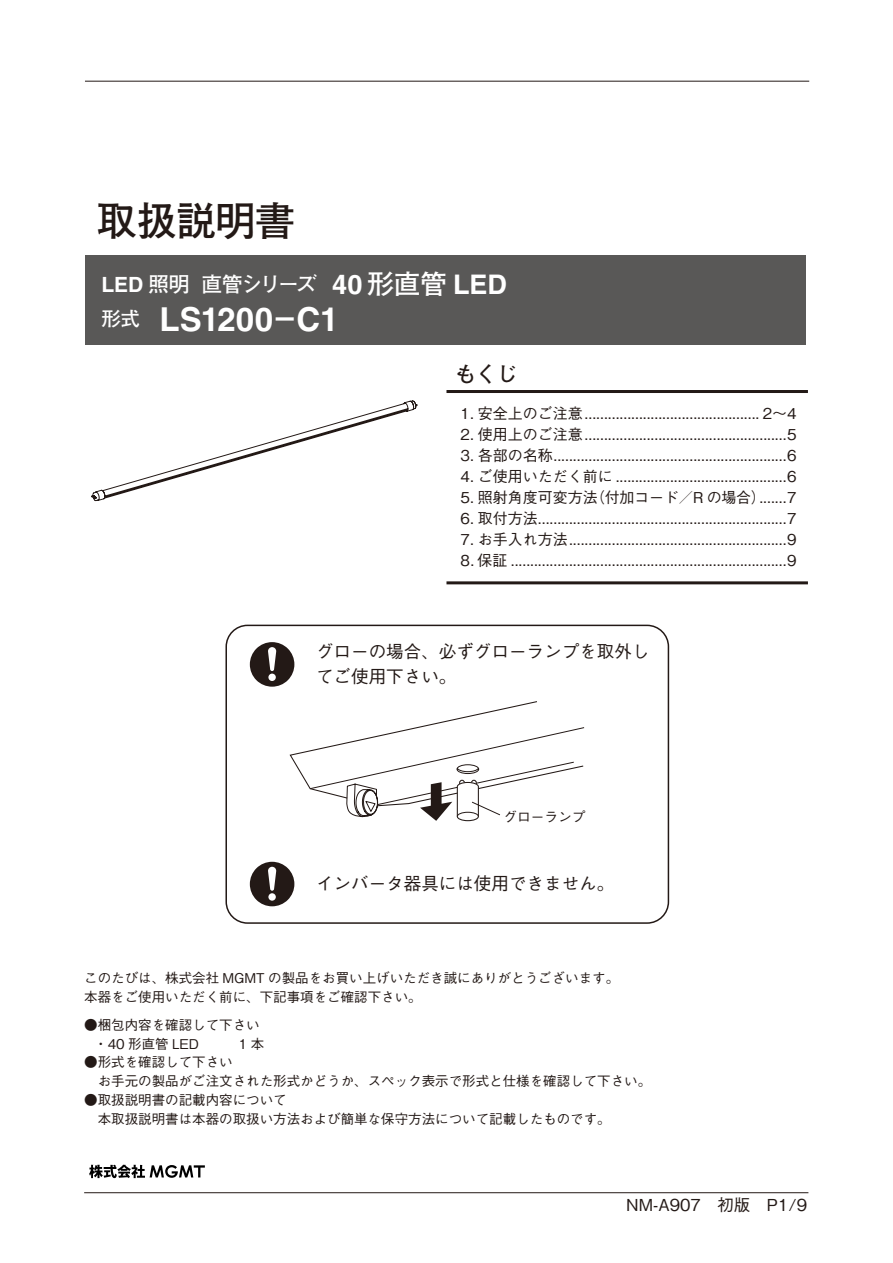
<style>
.page{position:relative;width:893px;height:1263px;background:#fff}
.page>*{position:absolute;margin:0;border:0;box-sizing:border-box;transform-origin:0 0}
.t1{font:700 40.5px "Futo Go B101 Pro";letter-spacing:-.025em;color:#231916}
.t2{font:700 33px "Helvetica LT Std";letter-spacing:-.005em;color:#fff}
.t3{font:700 21px "Futo Go B101 Pro";letter-spacing:-.09em;color:#fff}
.t4{font:700 21px "Futo Go B101 Pro";color:#231916}
.t5{font:17.55px/25.3px "Gothic BBB Pro Medium 90 msp RKSJ H";color:#231916}
.t6{font:500 16.5px "Gothic BBB Pro";color:#231916}
.t7{font:500 15px "Gothic BBB Pro";color:#231916}
.t8{font:13.65px "Gothic BBB Pro Medium 90 msp RKSJ H";color:#231916}
.t9{font:500 13.5px/18.8px "Gothic BBB Pro";color:#231916}
.s1{font-family:"Helvetica LT Std"}
.s2{font-family:"Helvetica LT Std";font-size:27px}
.s3{font-size:27px}
.s4{font-family:"Futo Go B101 Pro"}
</style>
<div class="page">
<hr style="left:84px;top:1192px;width:724px;height:1px;background:#231916">
<hr style="left:85px;top:81px;width:724px;height:1px;background:#231916">
<div style="left:85px;top:255px;width:721px;height:90px;background:#595857"></div>
<hr style="left:446px;top:390px;width:362px;height:3px;background:#231916">
<hr style="left:446px;top:581px;width:362px;height:3px;background:#231916">
<svg style="left:91px;top:400px;width:327px;height:101px"></svg>
<div style="left:225px;top:625px;width:444px;height:299px;border:2px solid #231916;border-radius:21px"></div>
<svg style="left:250px;top:642px;width:44px;height:45px"></svg>
<svg style="left:250px;top:862px;width:44px;height:44px"></svg>
<svg style="left:289px;top:701px;width:296px;height:121px"></svg>
<svg style="left:89px;top:1165px;width:116px;height:13px"></svg>
<h1 class="t1" style="left:96px;top:188px;width:201px">取扱説明書</h1>
<h3 class="t3" style="left:101px;top:267px;width:407px"><span class="s1">LED</span> 照明 直管シリーズ <span class="s2">40</span> <span class="s3">形直管</span> <span class="s2">LED</span></h3>
<h2 class="t2" style="left:101px;top:299px;width:238px"><sup>形式　</sup>LS1200<span class="s4">－</span>C1</h2>
<h3 class="t4" style="left:455px;top:358px;width:64px">もくじ</h3>
<p class="t7" style="left:461px;top:402px;width:337px">1. 安全上のご注意............................................. 2～4</p>
<p class="t7" style="left:461px;top:423px;width:337px">2. 使用上のご注意....................................................5</p>
<p class="t7" style="left:461px;top:444px;width:337px">3. 各部の名称............................................................6</p>
<p class="t7" style="left:461px;top:465px;width:337px">4. ご使用いただく前に ............................................6</p>
<p class="t7" style="left:461px;top:486px;width:337px">5. 照射角度可変方法（付加コード／R の場合）.......7</p>
<p class="t7" style="left:461px;top:507px;width:338px">6. 取付方法................................................................7</p>
<p class="t7" style="left:461px;top:528px;width:338px">7. お手入れ方法........................................................9</p>
<p class="t7" style="left:461px;top:549px;width:338px">8. 保証 .......................................................................9</p>
<p class="t5" style="left:316px;top:636px;width:335px">グローの場合、必ずグローランプを取外してご使用下さい。</p>
<p class="t8" style="left:504px;top:806px;width:83px">グローランプ</p>
<p class="t5" style="left:316px;top:868px;width:300px">インバータ器具には使用できません。</p>
<p class="t9" style="left:84px;top:967px;width:536px">このたびは、株式会社 MGMT の製品をお買い上げいただき誠にありがとうございます。本器をご使用いただく前に、下記事項をご確認下さい。</p>
<p class="t9" style="left:84px;top:1014px;width:177px">●梱包内容を確認して下さい　・40 形直管 LED</p>
<p class="t9" style="left:239px;top:1032px;width:27px">1本</p>
<p class="t9" style="left:84px;top:1051px;width:568px">●形式を確認して下さい<br>　お手元の製品がご注文された形式かどうか、スペック表示で形式と仕様を確認して下さい。</p>
<p class="t9" style="left:84px;top:1089px;width:528px">●取扱説明書の記載内容について<br>　本取扱説明書は本器の取扱い方法および簡単な保守方法について記載したものです。</p>
<p class="t6" style="left:626px;top:1192px;width:182px">NM-A907　初版　P1/9</p>
</div>
